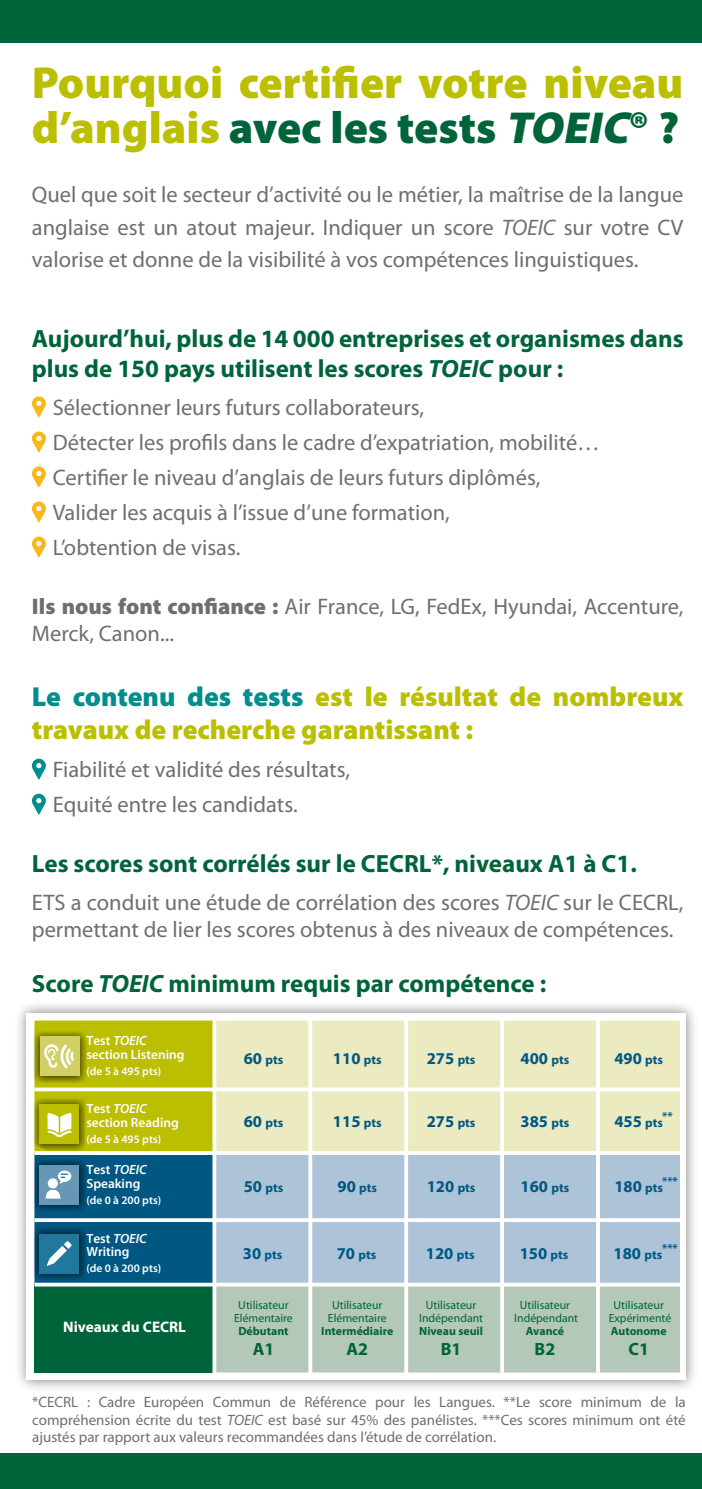
<style>
.page{position:relative;width:702px;height:1489px;background:#fff}
.page>*{position:absolute;margin:0;border:0;box-sizing:border-box;transform-origin:0 0}
.t1{font:900 45px/45px "Myriad Pro";color:#bcbe00}
.t2{font:900 27.5px/33px "Myriad Pro";color:#bcbe00}
.t3{font:700 25px/30px "Myriad Pro";color:#00643a}
.t4{font:22.5px/35px "Myriad Pro";color:#706f6f}
.t5{font:700 17.75px "Myriad Pro";color:#00643a}
.t6{font:700 16.5px "Myriad Pro";color:#005782}
.t7{font:700 15.25px "Myriad Pro";color:#fff}
.t8{font:15px/17.5px "Myriad Pro";color:#706f6f;text-align:justify}
.t9{font:600 13.25px/13.5px "Myriad Pro";color:#fff}
.t10{font:700 12.75px "Myriad Pro";color:#005782}
.t11{font:11.75px/12.8px "Myriad Pro";color:#00643a;text-align:center}
.t12{font:700 11.75px "Myriad Pro";color:#00643a}
.t13{font:700 11.75px "Myriad Pro";color:#005583}
.t14{font:600 11.5px "Myriad Pro";color:#fff}
.s1{color:#00643a}
.s2{font-style:italic;color:#00643a}
.s3{font-style:italic}
.s4{font-weight:900}
.s5{color:#008e8e}
.s6{font-size:16.5px}
.s7{font-size:12.75px}
</style>
<div class="page">
<div style="left:14px;top:1000px;width:685px;height:392px;background:#000;opacity:.5"></div>
<div style="left:27px;top:1013px;width:658px;height:366px;background:#fff"></div>
<svg style="left:34px;top:1020px;width:646px;height:352px;background:#a9c1a9"></svg>
<div style="left:0;top:0;width:702px;height:43px;background:#00643a"></div>
<div style="left:0;top:1453px;width:702px;height:35px;background:#00643a"></div>
<svg style="left:32px;top:396px;width:14px;height:21px"></svg>
<svg style="left:32px;top:431px;width:14px;height:21px"></svg>
<svg style="left:32px;top:466px;width:14px;height:21px"></svg>
<svg style="left:32px;top:501px;width:14px;height:21px"></svg>
<svg style="left:32px;top:536px;width:14px;height:21px"></svg>
<svg style="left:32px;top:758px;width:14px;height:21px"></svg>
<svg style="left:32px;top:793px;width:14px;height:21px"></svg>
<h1 class="t1" style="left:32px;top:60px;width:653px">Pourquoi certifier votre niveau d’anglais <span class="s1">avec les tests</span> <span class="s2">TOEIC</span><span class="s1">® ?</span></h1>
<p class="t4" style="left:32px;top:178px;width:653px;line-height:32.5px;text-align:justify">Quel que soit le secteur d’activité ou le métier, la maîtrise de la langue anglaise est un atout majeur. Indiquer un score <span class="s3">TOEIC</span> sur votre CV valorise et donne de la visibilité à vos compétences linguistiques.</p>
<p class="t3" style="left:32px;top:323px;width:653px">Aujourd’hui, plus de 14 000 entreprises et organismes dans plus de 150 pays utilisent les scores <span class="s3">TOEIC</span> pour :</p>
<p class="t4" style="left:53px;top:389px;width:548px">Sélectionner leurs futurs collaborateurs,<br>Détecter les profils dans le cadre d’expatriation, mobilité… Certifier le niveau d’anglais de leurs futurs diplômés, Valider les acquis à l’issue d’une formation,<br>L’obtention de visas.</p>
<p class="t4" style="left:32px;top:593px;width:653px;line-height:27px"><span class="s4">Ils nous font confiance :</span> Air France, LG, FedEx, Hyundai, Accenture,<br>Merck, Canon...</p>
<p class="t2" style="left:32px;top:681px;width:653px"><span class="s5">Le contenu des tests</span> est le résultat de nombreux travaux de recherche garantissant :</p>
<p class="t4" style="left:53px;top:751px;width:299px">Fiabilité et validité des résultats,<br>Equité entre les candidats.</p>
<p class="t3" style="left:32px;top:847px;width:606px">Les scores sont corrélés sur le CECRL*, niveaux A1 à C1.</p>
<p class="t4" style="left:32px;top:887px;width:653px;line-height:27.5px">ETS a conduit une étude de corrélation des scores <span class="s3">TOEIC</span> sur le CECRL, permettant de lier les scores obtenus à des niveaux de compétences.</p>
<p class="t3" style="left:32px;top:967px;width:516px">Score <span class="s3">TOEIC</span> minimum requis par compétence :</p>
<p class="t9" style="left:86px;top:1033px;width:100px">Test <span class="s3">TOEIC </span>section Listening</p>
<p class="t14" style="left:86px;top:1063px;width:76px">(de 5 à 495 pts)</p>
<p class="t9" style="left:86px;top:1101px;width:94px">Test <span class="s3">TOEIC </span>section Reading</p>
<p class="t14" style="left:86px;top:1131px;width:76px">(de 5 à 495 pts)</p>
<p class="t9" style="left:86px;top:1162px;width:62px">Test <span class="s3">TOEIC<br></span>Speaking</p>
<p class="t14" style="left:86px;top:1192px;width:76px">(de 0 à 200 pts)</p>
<p class="t9" style="left:86px;top:1231px;width:62px">Test <span class="s3">TOEIC<br></span>Writing</p>
<p class="t14" style="left:86px;top:1261px;width:76px">(de 0 à 200 pts)</p>
<p class="t10" style="left:244px;top:1051px;width:41px"><span class="s6">60</span> pts</p>
<p class="t6" style="left:333px;top:1047px;width:50px">110 <span class="s7">pts</span></p>
<p class="t6" style="left:427px;top:1047px;width:50px">275 <span class="s7">pts</span></p>
<p class="t6" style="left:520px;top:1047px;width:50px">400 <span class="s7">pts</span></p>
<p class="t6" style="left:614px;top:1047px;width:50px">490 <span class="s7">pts</span></p>
<p class="t13" style="left:662px;top:1107px;width:12px">**</p>
<p class="t10" style="left:244px;top:1114px;width:41px"><span class="s6">60</span> pts</p>
<p class="t6" style="left:333px;top:1111px;width:50px">115 <span class="s7">pts</span></p>
<p class="t6" style="left:427px;top:1111px;width:50px">275 <span class="s7">pts</span></p>
<p class="t6" style="left:520px;top:1111px;width:50px">385 <span class="s7">pts</span></p>
<p class="t6" style="left:614px;top:1111px;width:50px">455 <span class="s7">pts</span></p>
<p class="t13" style="left:662px;top:1172px;width:17px">***</p>
<p class="t10" style="left:244px;top:1179px;width:41px"><span class="s6">50</span> pts</p>
<p class="t10" style="left:337px;top:1179px;width:41px"><span class="s6">90</span> pts</p>
<p class="t6" style="left:427px;top:1175px;width:50px">120 <span class="s7">pts</span></p>
<p class="t6" style="left:520px;top:1175px;width:50px">160 <span class="s7">pts</span></p>
<p class="t6" style="left:614px;top:1175px;width:50px">180 <span class="s7">pts</span></p>
<p class="t13" style="left:662px;top:1239px;width:17px">***</p>
<p class="t10" style="left:243px;top:1246px;width:41px"><span class="s6">30</span> pts</p>
<p class="t10" style="left:336px;top:1246px;width:41px"><span class="s6">70</span> pts</p>
<p class="t6" style="left:426px;top:1242px;width:50px">120 <span class="s7">pts</span></p>
<p class="t6" style="left:519px;top:1242px;width:50px">150 <span class="s7">pts</span></p>
<p class="t6" style="left:613px;top:1242px;width:50px">180 <span class="s7">pts</span></p>
<p class="t11" style="left:234px;top:1298px;width:60px">Utilisateur<br>Elémentaire</p>
<p class="t12" style="left:238px;top:1323px;width:52px">Débutant</p>
<p class="t5" style="left:253px;top:1337px;width:23px">A1</p>
<p class="t11" style="left:328px;top:1298px;width:60px">Utilisateur<br>Elémentaire</p>
<p class="t5" style="left:346px;top:1337px;width:23px">A2</p>
<p class="t11" style="left:419px;top:1298px;width:65px">Utilisateur<br>Indépendant</p>
<p class="t12" style="left:419px;top:1323px;width:65px">Niveau seuil</p>
<p class="t5" style="left:441px;top:1337px;width:22px">B1</p>
<p class="t11" style="left:514px;top:1298px;width:65px">Utilisateur<br>Indépendant</p>
<p class="t12" style="left:526px;top:1323px;width:40px">Avancé</p>
<p class="t5" style="left:534px;top:1337px;width:22px">B2</p>
<p class="t11" style="left:608px;top:1298px;width:64px">Utilisateur<br>Expérimenté</p>
<p class="t5" style="left:628px;top:1337px;width:22px">C1</p>
<p class="t7" style="left:63px;top:1316px;width:124px">Niveaux du CECRL</p>
<p class="t12" style="left:321px;top:1323px;width:73px">Intermédiaire</p>
<p class="t12" style="left:611px;top:1323px;width:57px">Autonome</p>
<p class="t8" style="left:32px;top:1392px;width:655px">*CECRL : Cadre Européen Commun de Référence pour les Langues. **Le score minimum de la compréhension écrite du test <span class="s3">TOEIC</span> est basé sur 45% des panélistes. ***Ces scores minimum ont été ajustés par rapport aux valeurs recommandées dans l’étude de corrélation.</p>
</div>
